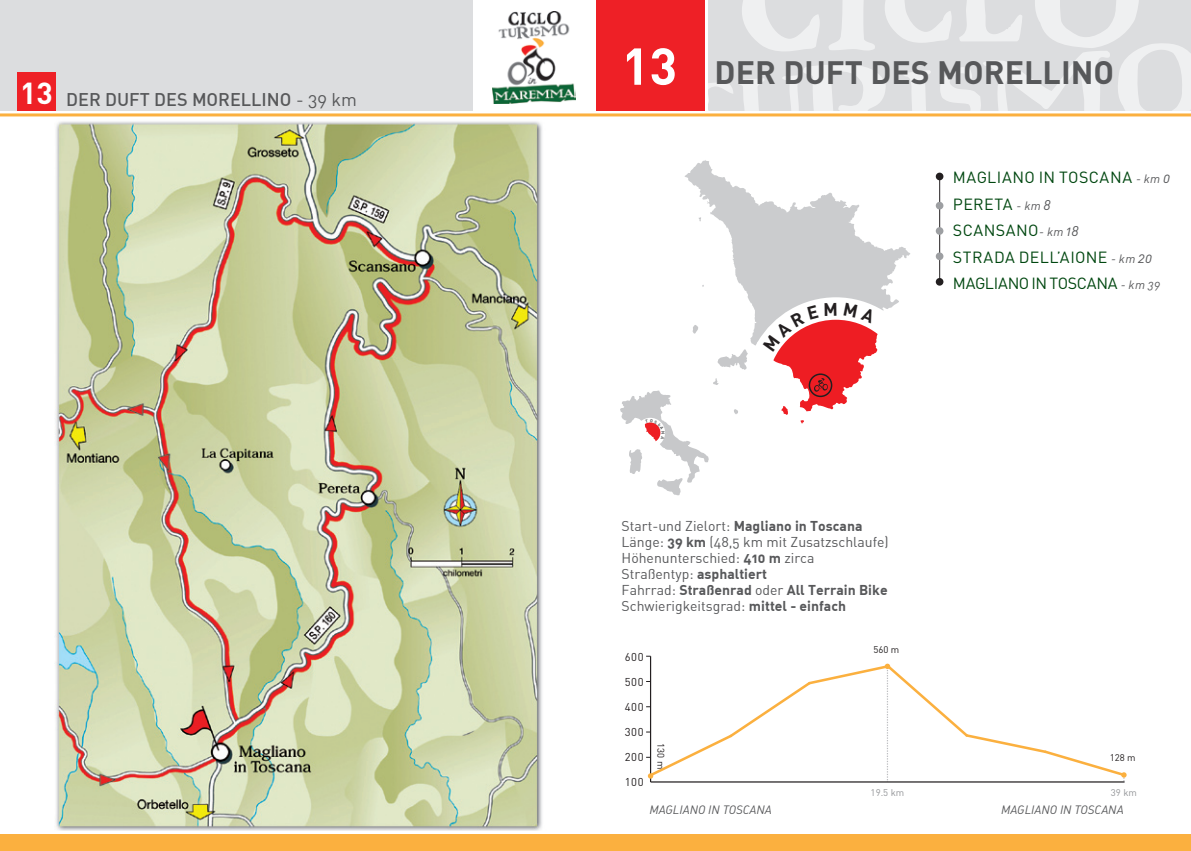
<style>
.page{position:relative;width:1191px;height:851px;background:#fff}
.page>*{position:absolute;margin:0;border:0;box-sizing:border-box;transform-origin:0 0}
.t1{font:700 32px "DIN";color:#57585a}
.t2{font:500 18px "DIN Alternate";color:#57585a}
.t3{font:16px/26.6px "DIN";letter-spacing:.025em;color:#004710}
.t4{font:14px/16px "DIN Alternate";color:#57585a}
.t5{font:12px "DIN Regular Italic Alt";color:#57585a}
.t6{font:11.2px "DIN";letter-spacing:.05em;color:#231f20}
.t7{font:9.6px "DIN";color:#231f20}
.t8{font:9.6px "DIN";color:#939598}
.s1{font-family:"DIN";font-weight:700;font-size:30px;color:#fff}
.s2{font-weight:400}
.s3{font-size:51px;color:#fff}
.s4{font-family:"DIN Regular Italic Alt";font-size:12px;color:#57585a}
.s5{font-family:"DIN Regular Italic Alt";font-size:14px;color:#57585a}
.s6{font-size:14px}
.s7{font-weight:700}
</style>
<div class="page">
<div style="left:0;top:0;width:592px;height:111px;background:#dcdddf"></div>
<svg style="left:668px;top:0;width:523px;height:111px"></svg>
<div style="left:595px;top:0;width:110px;height:110px;background:#ee2026"></div>
<svg style="left:684px;top:160px;width:226px;height:185px"></svg>
<svg style="left:698px;top:216px;width:3px;height:6px"></svg>
<svg style="left:691px;top:324px;width:7px;height:10px"></svg>
<svg style="left:717px;top:349px;width:31px;height:21px"></svg>
<svg style="left:734px;top:409px;width:4px;height:5px"></svg>
<div style="left:472px;top:0;width:123px;height:115px;background:#fff"></div>
<img style="left:492px;top:12px;width:83px;height:91px">
<hr style="left:0;top:113px;width:1191px;height:3px;background:#fbb03f">
<div style="left:0;top:834px;width:1191px;height:16px;background:#fbb03f"></div>
<hr style="left:650px;top:781px;width:474px;height:1px;background:#231f20">
<hr style="left:650px;top:656px;width:1px;height:125px;background:#231f20">
<svg style="left:646px;top:662px;width:481px;height:119px"></svg>
<div style="left:17px;top:72px;width:39px;height:39px;background:#ee2026"></div>
<img style="left:54px;top:121px;width:488px;height:709px">
<hr style="left:939px;top:180px;width:1px;height:103px;background:#231f20">
<div style="left:935px;top:173px;width:8px;height:7px;background:#231f20;border-radius:50%"></div>
<div style="left:935px;top:202px;width:8px;height:7px;background:#9d9fa2;border-radius:50%"></div>
<div style="left:935px;top:227px;width:8px;height:8px;background:#9d9fa2;border-radius:50%"></div>
<div style="left:935px;top:252px;width:8px;height:8px;background:#9d9fa2;border-radius:50%"></div>
<div style="left:935px;top:278px;width:8px;height:7px;background:#231f20;border-radius:50%"></div>
<svg style="left:763px;top:303px;width:114px;height:120px"></svg>
<svg style="left:620px;top:378px;width:99px;height:117px"></svg>
<p class="t2" style="left:20px;top:88px;width:58px"><span class="s1">13</span> DER</p>
<p class="t2" style="left:105px;top:88px;width:253px">DUFT DES MORELLI NO <span class="s2">- 39 km</span></p>
<h1 class="t1" style="left:621px;top:52px;width:494px"><span class="s3">13</span> DER DUFT DES MORELLI NO</h1>
<p class="t3" style="left:953px;top:164px;width:219px">MAGLIANO IN TOSCANA <span class="s4">- km</span> <span class="s5">0<br></span>PERETA</p>
<p class="t5" style="left:1016px;top:198px;width:36px">- km <span class="s6">8</span></p>
<p class="t3" style="left:953px;top:217px;width:33px">SCANSANO</p>
<p class="t5" style="left:1039px;top:224px;width:41px">- km <span class="s6">18</span></p>
<p class="t3" style="left:953px;top:244px;width:12px">STRADA</p>
<p class="t3" style="left:1018px;top:244px;width:11px">DELL</p>
<p class="t3" style="left:1056px;top:244px;width:14px">’AIONE</p>
<p class="t5" style="left:1111px;top:251px;width:42px">- km <span class="s6">20</span></p>
<p class="t3" style="left:953px;top:270px;width:42px">MAGLIANO</p>
<p class="t3" style="left:1031px;top:270px;width:67px">INTOSCANA</p>
<p class="t5" style="left:1121px;top:277px;width:41px">- km 39</p>
<p class="t4" style="left:621px;top:517px;width:269px">Start-und Zielort: <span class="s7">Magliano in Toscana </span>Länge: <span class="s7">39 km</span> (48,5 km mit Zusatzschlaufe)<br>Höhenunterschied: <span class="s7">410 m</span> zirca Straßentyp: <span class="s7">asphaltiert<br></span>Fahrrad: <span class="s7">Straßenrad</span> oder <span class="s7">All Terrain Bike </span>Schwierigkeitsgrad: <span class="s7">mittel - einfach</span></p>
<p class="t6" style="left:625px;top:649px;width:20px">600</p>
<p class="t6" style="left:625px;top:674px;width:20px">500</p>
<p class="t6" style="left:625px;top:699px;width:20px">400</p>
<p class="t6" style="left:625px;top:725px;width:20px">300</p>
<p class="t6" style="left:625px;top:750px;width:20px">200</p>
<p class="t6" style="left:625px;top:775px;width:20px">100</p>
<p class="t7" style="left:667px;top:743px;width:27px;rotate:90deg">130 M</p>
<p class="t7" style="left:873px;top:643px;width:27px">560 M</p>
<p class="t7" style="left:1109px;top:751px;width:27px">128 M</p>
<p class="t8" style="left:870px;top:786px;width:35px">19.5 KM</p>
<p class="t8" style="left:1111px;top:786px;width:27px">39 KM</p>
<p class="t5" style="left:649px;top:801px;width:124px">MAGLIANO IN TOSCANA</p>
<p class="t5" style="left:1001px;top:801px;width:124px">MAGLIANO IN TOSCANA</p>
</div>
